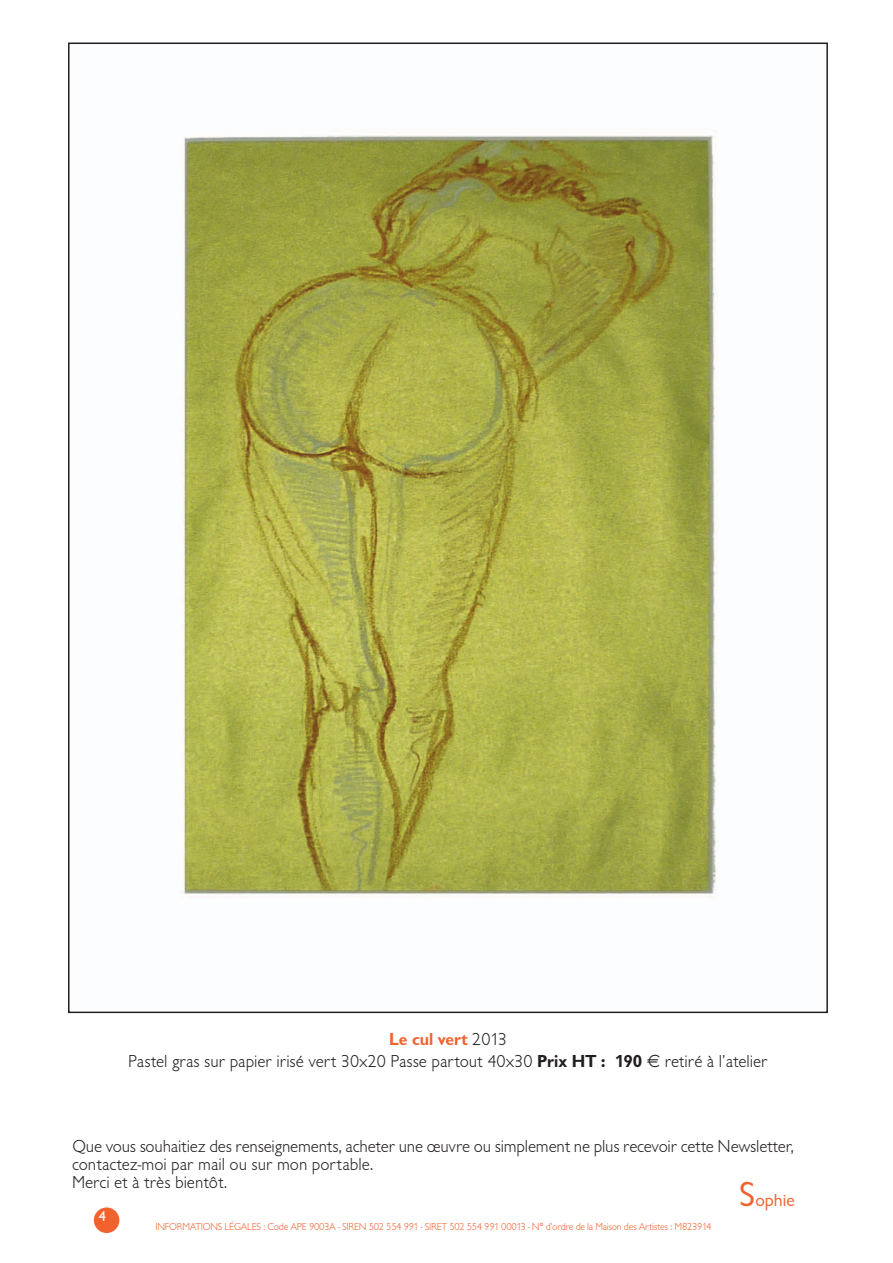
<style>
.page{position:relative;width:893px;height:1263px;background:#fff}
.page>*{position:absolute;margin:0;border:0;box-sizing:border-box;transform-origin:0 0}
.t1{font:300 18px/21.6px "Giltus T";letter-spacing:-.005em;color:#231f20;text-align:center}
.t2{font:18px "Giltus T";color:#f2622e}
.t3{font:500 15px "Giltus T";color:#fff}
.t4{font:300 10.5px "Giltus T";letter-spacing:-.025em;color:#f2622e}
.s1{font-weight:700;color:#f2622e}
.s2{font-weight:700}
.s3{font-size:36px}
</style>
<div class="page">
<div style="left:94px;top:1207px;width:25px;height:26px;background:#f2622e;border-radius:50%"></div>
<img style="left:180px;top:133px;width:537px;height:765px">
<p class="t1" style="left:128px;top:1028px;width:641px"><span class="s1">Le cul vert</span> 2013<br>Pastel gras sur papier irisé vert 30x20 Passe partout 40x30 <span class="s2">Prix HT : 190</span> retiré à l’atelier</p>
<p class="t1" style="left:73px;top:1135px;width:723px">Que vous souhaitiez des renseignements, acheter une œuvre ou simplement ne plus recevoir cette Newsletter,</p>
<p class="t1" style="left:72px;top:1153px;width:303px">contactez-moi par mail ou sur mon portable.</p>
<p class="t1" style="left:72px;top:1171px;width:157px">Merci et à très bientôt.</p>
<p class="t2" style="left:739px;top:1189px;width:57px"><span class="s3">S</span>ophie</p>
<p class="t3" style="left:99px;top:1207px;width:9px">4</p>
<p class="t4" style="left:155px;top:1220px;width:557px">INFORMATIONS LÉGALES : Code APE 9003A - SIREN 502 554 991 - SIRET 502 554 991 00013 - N° d’ordre de la Maison des Artistes : M823914</p>
</div>
